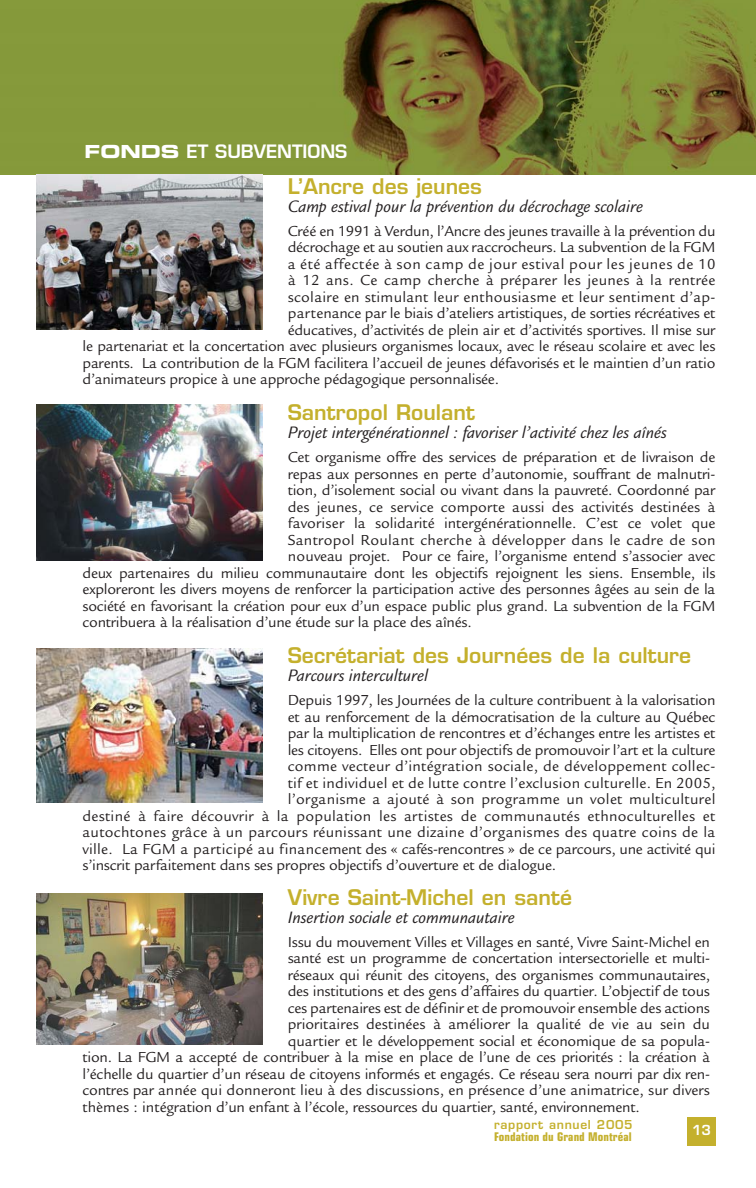
<style>
.page{position:relative;width:756px;height:1188px;background:#fff}
.page>*{position:absolute;margin:0;border:0;box-sizing:border-box;transform-origin:0 0}
.t1{font:600 21px "Eurostile";color:#c4b02d}
.t2{font:italic 18px "Legacy Sans";color:#231f20}
.t3{font:600 18px "Eurostile";color:#fff}
.t4{font:15.75px "Legacy Sans";letter-spacing:-.015em;color:#231f20}
.t5{font:15.75px "Legacy Sans";letter-spacing:.015em;color:#231f20}
.t6{font:15.75px "Legacy Sans";letter-spacing:.03em;color:#231f20}
.t7{font:600 13.5px "Eurostile";color:#fff}
.t8{font:700 condensed 12px "Eurostile";letter-spacing:.005em;color:#c4b02d}
.t9{font:600 12px "Eurostile";letter-spacing:.055em;color:#c4b02d}
.s1{font-family:"Eurostile Bold Extended Two";font-weight:400}
</style>
<div class="page">
<img style="left:0;top:0;width:756px;height:174px">
<div style="left:687px;top:1117px;width:29px;height:29px;background:#c4b02d"></div>
<img style="left:37px;top:175px;width:226px;height:155px">
<img style="left:37px;top:404px;width:226px;height:157px">
<img style="left:37px;top:649px;width:226px;height:153px">
<img style="left:37px;top:894px;width:225px;height:151px">
<p class="t3" style="left:84px;top:144px;width:264px"><span class="s1">FONDS</span> ET SUBVENTIONS</p>
<h1 class="t1" style="left:288px;top:178px;width:196px">L’Ancre des jeunes</h1>
<p class="t2" style="left:288px;top:200px;width:357px">Camp estival pour la prévention du décrochage scolaire</p>
<p class="t4" style="left:288px;top:225px;width:429px">Créé en 1991 à Verdun, l’Ancre des jeunes travaille à la prévention du</p>
<p class="t4" style="left:288px;top:242px;width:429px">décrochage et au soutien aux raccrocheurs. La subvention de la FGM</p>
<p class="t6" style="left:288px;top:258px;width:429px">a été affectée à son camp de jour estival pour les jeunes de 10</p>
<p class="t5" style="left:288px;top:275px;width:429px">à 12 ans. Ce camp cherche à préparer les jeunes à la rentrée</p>
<p class="t5" style="left:288px;top:291px;width:429px">scolaire en stimulant leur enthousiasme et leur sentiment d’ap-</p>
<p class="t4" style="left:288px;top:308px;width:429px">partenance par le biais d’ateliers artistiques, de sorties récréatives et</p>
<p class="t4" style="left:288px;top:324px;width:429px">éducatives, d’activités de plein air et d’activités sportives. Il mise sur</p>
<p class="t4" style="left:83px;top:341px;width:634px">le partenariat et la concertation avec plusieurs organismes locaux, avec le réseau scolaire et avec les</p>
<p class="t4" style="left:83px;top:357px;width:635px">parents. La contribution de la FGM facilitera l’accueil de jeunes défavorisés et le maintien d’un ratio</p>
<p class="t4" style="left:83px;top:374px;width:418px">d’animateurs propice à une approche pédagogique personnalisée.</p>
<h1 class="t1" style="left:288px;top:405px;width:189px">Santropol Roulant</h1>
<p class="t2" style="left:288px;top:426px;width:381px">Projet intergénérationnel : favoriser l’activité chez les aînés</p>
<p class="t4" style="left:288px;top:452px;width:429px">Cet organisme offre des services de préparation et de livraison de</p>
<p class="t4" style="left:288px;top:468px;width:429px">repas aux personnes en perte d’autonomie, souffrant de malnutri-</p>
<p class="t4" style="left:288px;top:485px;width:429px">tion, d’isolement social ou vivant dans la pauvreté. Coordonné par</p>
<p class="t4" style="left:288px;top:501px;width:429px">des jeunes, ce service comporte aussi des activités destinées à</p>
<p class="t4" style="left:288px;top:517px;width:429px">favoriser la solidarité intergénérationnelle. C’est ce volet que</p>
<p class="t5" style="left:288px;top:534px;width:429px">Santropol Roulant cherche à développer dans le cadre de son</p>
<p class="t4" style="left:288px;top:550px;width:429px">nouveau projet. Pour ce faire, l’organisme entend s’associer avec</p>
<p class="t4" style="left:82px;top:567px;width:634px">deux partenaires du milieu communautaire dont les objectifs rejoignent les siens. Ensemble, ils</p>
<p class="t4" style="left:82px;top:583px;width:634px">exploreront les divers moyens de renforcer la participation active des personnes âgées au sein de la</p>
<p class="t4" style="left:82px;top:600px;width:634px">société en favorisant la création pour eux d’un espace public plus grand. La subvention de la FGM</p>
<p class="t4" style="left:82px;top:616px;width:391px">contribuera à la réalisation d’une étude sur la place des aînés.</p>
<h1 class="t1" style="left:288px;top:648px;width:405px">Secrétariat des Journées de la culture</h1>
<p class="t2" style="left:288px;top:669px;width:142px">Parcours interculturel</p>
<p class="t4" style="left:288px;top:694px;width:429px">Depuis 1997, les Journées de la culture contribuent à la valorisation</p>
<p class="t4" style="left:288px;top:711px;width:429px">et au renforcement de la démocratisation de la culture au Québec</p>
<p class="t4" style="left:288px;top:727px;width:429px">par la multiplication de rencontres et d’échanges entre les artistes et</p>
<p class="t4" style="left:288px;top:744px;width:429px">les citoyens. Elles ont pour objectifs de promouvoir l’art et la culture</p>
<p class="t5" style="left:288px;top:760px;width:429px">comme vecteur d’intégration sociale, de développement collec-</p>
<p class="t5" style="left:288px;top:777px;width:429px">tif et individuel et de lutte contre l’exclusion culturelle. En 2005,</p>
<p class="t5" style="left:288px;top:793px;width:429px">l’organisme a ajouté à son programme un volet multiculturel</p>
<p class="t5" style="left:82px;top:810px;width:634px">destiné à faire découvrir à la population les artistes de communautés ethnoculturelles et</p>
<p class="t5" style="left:82px;top:826px;width:634px">autochtones grâce à un parcours réunissant une dizaine d’organismes des quatre coins de la</p>
<p class="t4" style="left:82px;top:843px;width:635px">ville. La FGM a participé au financement des « cafés-rencontres » de ce parcours, une activité qui</p>
<p class="t4" style="left:82px;top:859px;width:475px">s’inscrit parfaitement dans ses propres objectifs d’ouverture et de dialogue.</p>
<h1 class="t1" style="left:288px;top:889px;width:286px">Vivre Saint-Michel en santé</h1>
<p class="t2" style="left:288px;top:910px;width:229px">Insertion sociale et communautaire</p>
<p class="t4" style="left:288px;top:936px;width:424px">Issu du mouvement Villes et Villages en santé, Vivre Saint-Michel en</p>
<p class="t4" style="left:288px;top:952px;width:424px">santé est un programme de concertation intersectorielle et multi-</p>
<p class="t4" style="left:288px;top:969px;width:424px">réseaux qui réunit des citoyens, des organismes communautaires,</p>
<p class="t4" style="left:288px;top:985px;width:424px">des institutions et des gens d’affaires du quartier. L’objectif de tous</p>
<p class="t4" style="left:288px;top:1002px;width:424px">ces partenaires est de définir et de promouvoir ensemble des actions</p>
<p class="t4" style="left:288px;top:1018px;width:424px">prioritaires destinées à améliorer la qualité de vie au sein du</p>
<p class="t4" style="left:288px;top:1035px;width:424px">quartier et le développement social et économique de sa popula-</p>
<p class="t4" style="left:83px;top:1051px;width:629px">tion. La FGM a accepté de contribuer à la mise en place de l’une de ces priorités : la création à</p>
<p class="t4" style="left:83px;top:1068px;width:629px">l’échelle du quartier d’un réseau de citoyens informés et engagés. Ce réseau sera nourri par dix ren-</p>
<p class="t4" style="left:83px;top:1084px;width:629px">contres par année qui donneront lieu à des discussions, en présence d’une animatrice, sur divers</p>
<p class="t4" style="left:83px;top:1101px;width:559px">thèmes : intégration d’un enfant à l’école, ressources du quartier, santé, environnement.</p>
<p class="t9" style="left:494px;top:1120px;width:140px">rapport annuel 2005</p>
<p class="t8" style="left:494px;top:1132px;width:139px">Fondation du Grand Montréal</p>
<p class="t7" style="left:692px;top:1125px;width:21px">13</p>
</div>
